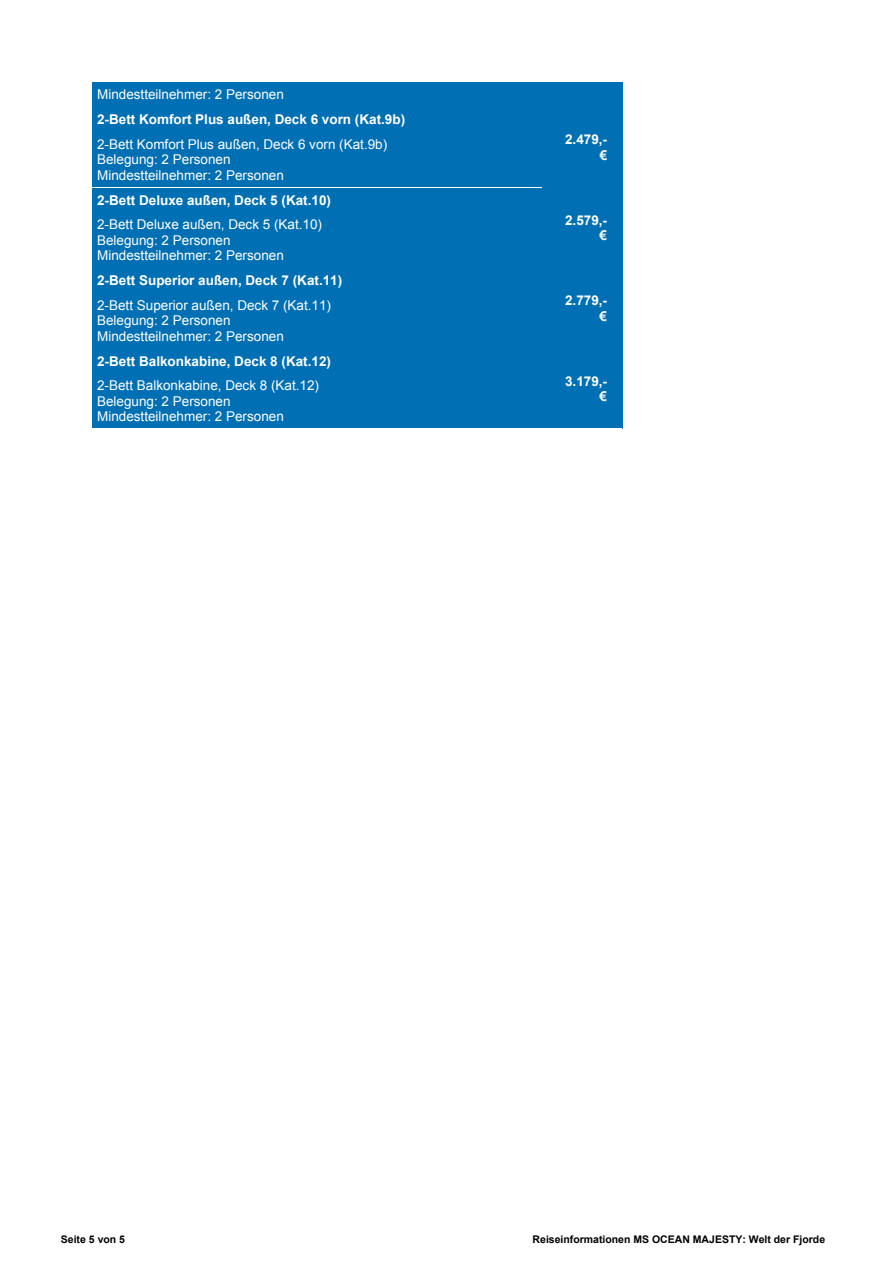
<style>
.page{position:relative;width:893px;height:1263px;background:#fff}
.page>*{position:absolute;margin:0;border:0;box-sizing:border-box;transform-origin:0 0}
.t1{font:13.5px/15.6px "Arial";color:#fff}
.t2{font:700 13.5px/15.5px "Arial";color:#fff;text-align:right}
.t3{font:700 10.5px "Arial";color:#000}
</style>
<div class="page">
<div style="left:93px;top:83px;width:449px;height:24px;background:#006fb3"></div>
<div style="left:542px;top:83px;width:9px;height:24px;background:#006fb3"></div>
<div style="left:551px;top:83px;width:71px;height:24px;background:#006fb3"></div>
<div style="left:93px;top:107px;width:449px;height:25px;background:#006fb3"></div>
<div style="left:93px;top:132px;width:449px;height:55px;background:#006fb3"></div>
<div style="left:542px;top:107px;width:9px;height:80px;background:#006fb3"></div>
<div style="left:551px;top:107px;width:71px;height:80px;background:#006fb3"></div>
<div style="left:93px;top:188px;width:449px;height:24px;background:#006fb3"></div>
<div style="left:93px;top:212px;width:449px;height:56px;background:#006fb3"></div>
<div style="left:542px;top:188px;width:9px;height:80px;background:#006fb3"></div>
<div style="left:551px;top:188px;width:71px;height:80px;background:#006fb3"></div>
<div style="left:93px;top:268px;width:449px;height:25px;background:#006fb3"></div>
<div style="left:93px;top:293px;width:449px;height:55px;background:#006fb3"></div>
<div style="left:542px;top:268px;width:9px;height:80px;background:#006fb3"></div>
<div style="left:551px;top:268px;width:71px;height:80px;background:#006fb3"></div>
<div style="left:93px;top:349px;width:449px;height:24px;background:#006fb3"></div>
<div style="left:93px;top:373px;width:449px;height:56px;background:#006fb3"></div>
<div style="left:542px;top:349px;width:9px;height:80px;background:#006fb3"></div>
<div style="left:551px;top:349px;width:71px;height:80px;background:#006fb3"></div>
<p class="t1" style="left:97px;top:88px;width:188px">Mindestteilnehmer: 2 Personen</p>
<p class="t2" style="left:97px;top:113px;width:310px">2-Bett Komfort Plus außen, Deck 6 vorn (Kat.9b)</p>
<p class="t1" style="left:97px;top:138px;width:292px">2-Bett Komfort Plus außen, Deck 6 vorn (Kat.9b)<br>Belegung: 2 Personen<br>Mindestteilnehmer: 2 Personen</p>
<p class="t2" style="left:565px;top:133px;width:44px">2.479,- €</p>
<p class="t2" style="left:97px;top:193px;width:235px">2-Bett Deluxe außen, Deck 5 (Kat.10)</p>
<p class="t1" style="left:97px;top:218px;width:226px">2-Bett Deluxe außen, Deck 5 (Kat.10)<br>Belegung: 2 Personen<br>Mindestteilnehmer: 2 Personen</p>
<p class="t2" style="left:565px;top:213px;width:44px">2.579,- €</p>
<p class="t2" style="left:97px;top:274px;width:247px">2-Bett Superior außen, Deck 7 (Kat.11)</p>
<p class="t1" style="left:97px;top:298px;width:235px">2-Bett Superior außen, Deck 7 (Kat.11)<br>Belegung: 2 Personen<br>Mindestteilnehmer: 2 Personen</p>
<p class="t2" style="left:565px;top:294px;width:44px">2.779,- €</p>
<p class="t2" style="left:97px;top:354px;width:235px">2-Bett Balkonkabine, Deck 8 (Kat.12)</p>
<p class="t1" style="left:97px;top:379px;width:223px">2-Bett Balkonkabine, Deck 8 (Kat.12)<br>Belegung: 2 Personen<br>Mindestteilnehmer: 2 Personen</p>
<p class="t2" style="left:565px;top:374px;width:44px">3.179,- €</p>
<p class="t3" style="left:61px;top:1235px;width:66px">Seite 5 von 5</p>
<p class="t3" style="left:533px;top:1235px;width:294px">Reiseinformationen MS OCEAN MAJESTY: Welt der Fjorde</p>
</div>
